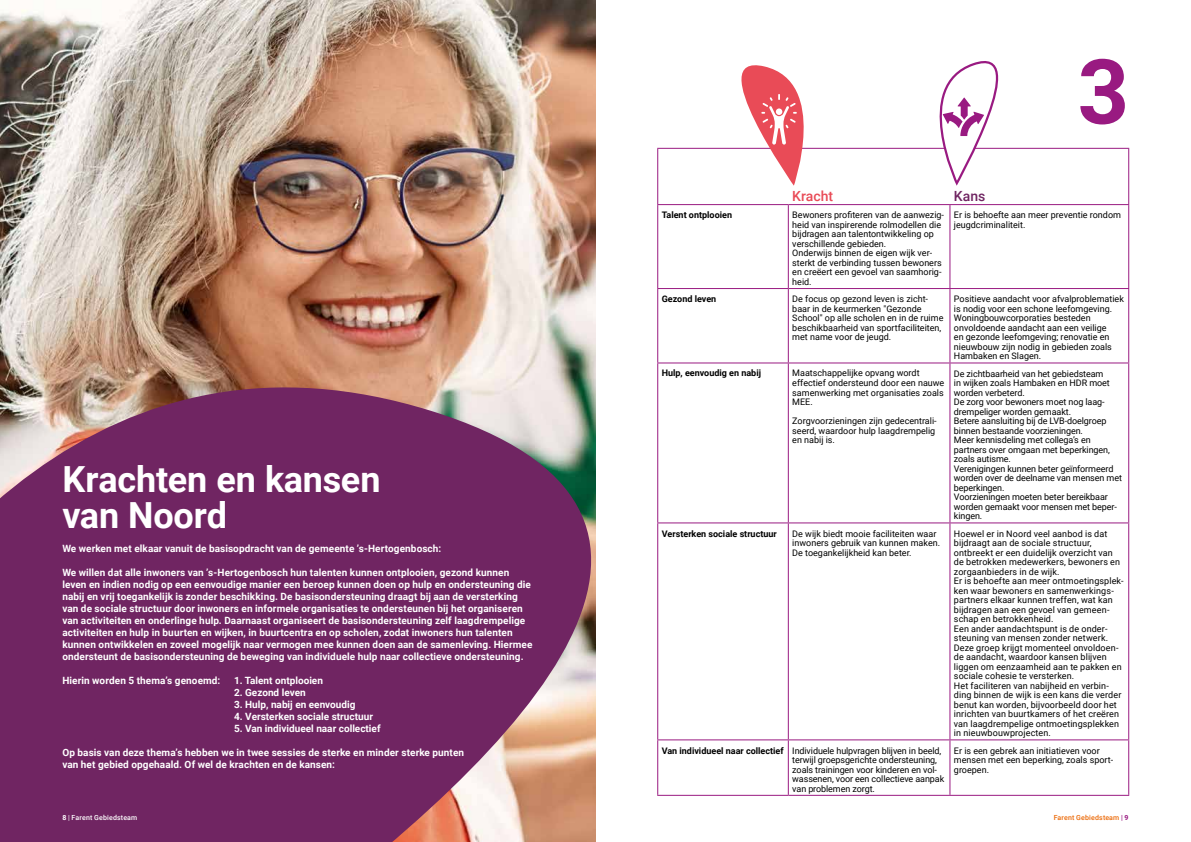
<style>
.page{position:relative;width:1191px;height:842px;background:#fff}
.page>*{position:absolute;margin:0;border:0;box-sizing:border-box;transform-origin:0 0}
.t1{font:700 90px "Roboto";color:#991a81}
.t2{font:700 36px/36px "Roboto";letter-spacing:-.005em;color:#fff}
.t3{font:500 14px "Roboto";color:#e94b57}
.t4{font:500 14px "Roboto";color:#702562}
.t5{font:700 10px/12px "Roboto";letter-spacing:.01em;color:#fff}
.t6{font:9px/9.5px "Roboto";color:#000}
.t7{font:700 9px "Roboto";color:#000}
.t8{font:500 7px "Roboto";letter-spacing:.02em;color:#fff}
.t9{font:500 7px "Roboto";letter-spacing:.02em;color:#ec6907}
.s1{font-weight:700}
.s2{font-weight:400}
.s3{color:#991a81}
.s4{font-weight:700;color:#991a81}
</style>
<div class="page">
<img style="left:0;top:0;width:595px;height:214px">
<img style="left:0;top:214px;width:596px;height:628px">
<svg style="left:658px;top:149px;width:470px;height:646px"></svg>
<hr style="left:657px;top:148px;width:131px;height:1px;background:#991a81">
<hr style="left:657px;top:149px;width:1px;height:55px;background:#991a81">
<hr style="left:788px;top:148px;width:162px;height:1px;background:#991a81">
<hr style="left:950px;top:148px;width:179px;height:1px;background:#991a81">
<hr style="left:1128px;top:149px;width:1px;height:55px;background:#991a81">
<hr style="left:657px;top:204px;width:131px;height:1px;background:#991a81">
<hr style="left:657px;top:205px;width:1px;height:83px;background:#991a81">
<hr style="left:657px;top:363px;width:1px;height:159px;background:#991a81">
<hr style="left:657px;top:740px;width:1px;height:55px;background:#991a81">
<hr style="left:1128px;top:740px;width:1px;height:55px;background:#991a81">
<hr style="left:657px;top:795px;width:131px;height:1px;background:#991a81">
<hr style="left:950px;top:795px;width:179px;height:1px;background:#991a81">
<hr style="left:788px;top:205px;width:1px;height:83px;background:#991a81">
<hr style="left:950px;top:204px;width:179px;height:1px;background:#991a81">
<hr style="left:949px;top:205px;width:1px;height:83px;background:#991a81">
<hr style="left:1128px;top:205px;width:1px;height:83px;background:#991a81">
<hr style="left:1128px;top:363px;width:1px;height:159px;background:#991a81">
<hr style="left:788px;top:204px;width:162px;height:1px;background:#991a81">
<hr style="left:657px;top:288px;width:131px;height:1px;background:#991a81">
<hr style="left:657px;top:289px;width:1px;height:73px;background:#991a81">
<hr style="left:950px;top:288px;width:179px;height:1px;background:#991a81">
<hr style="left:1128px;top:289px;width:1px;height:73px;background:#991a81">
<hr style="left:657px;top:362px;width:131px;height:1px;background:#991a81">
<hr style="left:950px;top:362px;width:179px;height:1px;background:#991a81">
<hr style="left:788px;top:362px;width:162px;height:1px;background:#991a81">
<hr style="left:657px;top:522px;width:131px;height:1px;background:#991a81">
<hr style="left:657px;top:523px;width:1px;height:216px;background:#991a81">
<hr style="left:788px;top:522px;width:162px;height:1px;background:#991a81">
<hr style="left:950px;top:522px;width:179px;height:1px;background:#991a81">
<hr style="left:1128px;top:523px;width:1px;height:216px;background:#991a81">
<hr style="left:657px;top:739px;width:131px;height:1px;background:#991a81">
<hr style="left:950px;top:739px;width:179px;height:1px;background:#991a81">
<hr style="left:788px;top:288px;width:162px;height:1px;background:#991a81">
<hr style="left:788px;top:289px;width:1px;height:73px;background:#991a81">
<hr style="left:949px;top:289px;width:1px;height:73px;background:#991a81">
<hr style="left:788px;top:363px;width:1px;height:159px;background:#991a81">
<hr style="left:949px;top:363px;width:1px;height:159px;background:#991a81">
<hr style="left:788px;top:523px;width:1px;height:216px;background:#991a81">
<hr style="left:949px;top:523px;width:1px;height:216px;background:#991a81">
<hr style="left:788px;top:739px;width:162px;height:1px;background:#991a81">
<hr style="left:788px;top:740px;width:1px;height:55px;background:#991a81">
<hr style="left:949px;top:740px;width:1px;height:55px;background:#991a81">
<hr style="left:788px;top:795px;width:162px;height:1px;background:#991a81">
<svg style="left:699px;top:65px;width:130px;height:121px"></svg>
<svg style="left:911px;top:61px;width:127px;height:124px"></svg>
<h2 class="t2" style="left:62px;top:460px;width:320px">Krachten en kansen van Noord</h2>
<p class="t5" style="left:62px;top:542px;width:380px">We werken met elkaar vanuit de basisopdracht van de gemeente ’s-Hertogenbosch:</p>
<p class="t5" style="left:62px;top:566px;width:472px">We willen dat alle inwoners van ’s-Hertogenbosch hun talenten kunnen ontplooien, gezond kunnen leven en indien nodig op een eenvoudige manier een beroep kunnen doen op hulp en ondersteuning die nabij en vrij toegankelijk is zonder beschikking. De basisondersteuning draagt bij aan de versterking van de sociale structuur door inwoners en informele organisaties te ondersteunen bij het organiseren van activiteiten en onderlinge hulp. Daarnaast organiseert de basisondersteuning zelf laagdrempelige activiteiten en hulp in buurten en wijken, in buurtcentra en op scholen, zodat inwoners hun talenten kunnen ontwikkelen en zoveel mogelijk naar vermogen mee kunnen doen aan de samenleving. Hiermee ondersteunt de basisondersteuning de beweging van individuele hulp naar collectieve ondersteuning.</p>
<p class="t5" style="left:62px;top:674px;width:159px">Hierin worden 5 thema’s genoemd:</p>
<p class="t5" style="left:234px;top:674px;width:90px">1. Talent ontplooien</p>
<p class="t5" style="left:234px;top:686px;width:73px">2. Gezond leven</p>
<p class="t5" style="left:234px;top:698px;width:123px">3. Hulp, nabij en eenvoudig</p>
<p class="t5" style="left:234px;top:710px;width:140px">4. Versterken sociale structuur</p>
<p class="t5" style="left:234px;top:722px;width:148px">5. Van individueel naar collectief</p>
<p class="t5" style="left:62px;top:746px;width:403px">Op basis van deze thema’s hebben we in twee sessies de sterke en minder sterke punten van het gebied opgehaald. Of wel de krachten en de kansen:</p>
<h3 class="t3" style="left:792px;top:186px;width:42px">Kracht</h3>
<h3 class="t4" style="left:954px;top:186px;width:33px">Kans</h3>
<h1 class="t1" style="left:1077px;top:29px;width:53px">3</h1>
<p class="t7" style="left:662px;top:209px;width:72px">Talent ontplooien</p>
<p class="t6" style="left:792px;top:210px;width:153px">Bewoners profiteren van de aanwezig&shy;heid van inspirerende rolmodellen die bijdragen aan talentontwikkeling op verschillende gebieden.<br>Onderwijs binnen de eigen wijk ver&shy;sterkt de verbinding tussen bewoners en creëert een gevoel van saamhorig&shy;heid.</p>
<p class="t6" style="left:954px;top:210px;width:169px">Er is behoefte aan meer preventie rondom jeugdcriminaliteit.</p>
<p class="t7" style="left:662px;top:292px;width:56px">Gezond leven</p>
<p class="t6" style="left:792px;top:294px;width:153px">De focus op gezond leven is zicht&shy;baar in de keurmerken "Gezonde School" op alle scholen en in de ruime beschikbaarheid van sportfaciliteiten, met name voor de jeugd.</p>
<p class="t6" style="left:954px;top:294px;width:171px">Positieve aandacht voor afvalproblematiek is nodig voor een schone leefomgeving.<br>Woningbouwcorporaties besteden onvoldoende aandacht aan een veilige<br>en gezonde leefomgeving; renovatie en nieuwbouw zijn nodig in gebieden zoals Hambaken en Slagen.</p>
<p class="t7" style="left:662px;top:367px;width:101px">Hulp, eenvoudig en nabij</p>
<p class="t6" style="left:792px;top:368px;width:154px">Maatschappelijke opvang wordt effectief ondersteund door een nauwe samenwerking met organisaties zoals<br>MEE.</p>
<p class="t6" style="left:792px;top:416px;width:146px">Zorgvoorzieningen zijn gedecentrali&shy;seerd, waardoor hulp laagdrempelig en nabij is.</p>
<p class="t6" style="left:954px;top:368px;width:169px">De zichtbaarheid van het gebiedsteam<br>in wijken zoals Hambaken en HDR moet worden verbeterd.<br>De zorg voor bewoners moet nog laag&shy;drempeliger worden gemaakt.<br>Betere aansluiting bij de LVB-doelgroep binnen bestaande voorzieningen.<br>Meer kennisdeling met collega’s en partners over omgaan met beperkingen, zoals autisme.<br>Verenigingen kunnen beter geïnformeerd worden over de deelname van mensen met beperkingen.<br>Voorzieningen moeten beter bereikbaar worden gemaakt voor mensen met beper&shy;kingen.</p>
<p class="t7" style="left:662px;top:527px;width:117px">Versterken sociale structuur</p>
<p class="t6" style="left:792px;top:528px;width:149px">De wijk biedt mooie faciliteiten waar inwoners gebruik van kunnen maken.<br>De toegankelijkheid kan beter.</p>
<p class="t6" style="left:954px;top:528px;width:171px">Hoewel er in Noord veel aanbod is dat bijdraagt aan de sociale structuur, ontbreekt er een duidelijk overzicht van de betrokken medewerkers, bewoners en zorgaanbieders in de wijk.<br>Er is behoefte aan meer ontmoetingsplek&shy;ken waar bewoners en samenwerkings&shy;partners elkaar kunnen treffen, wat kan bijdragen aan een gevoel van gemeen&shy;schap en betrokkenheid.<br>Een ander aandachtspunt is de onder&shy;steuning van mensen zonder netwerk.<br>Deze groep krijgt momenteel onvoldoen&shy;de aandacht, waardoor kansen blijven liggen om eenzaamheid aan te pakken en sociale cohesie te versterken.<br>Het faciliteren van nabijheid en verbin&shy;ding binnen de wijk is een kans die verder benut kan worden, bijvoorbeeld door het inrichten van buurtkamers of het creëren van laagdrempelige ontmoetingsplekken in nieuwbouwprojecten.</p>
<p class="t6" style="left:792px;top:745px;width:153px;text-indent:-131px"><span class="s1">Van individueel naar collectief</span> Individuele hulpvragen blijven in beeld, terwijl groepsgerichte ondersteuning, zoals trainingen voor kinderen en vol&shy;wassenen, voor een collectieve aanpak van problemen zorgt.</p>
<p class="t6" style="left:954px;top:745px;width:161px">Er is een gebrek aan initiatieven voor mensen met een beperking, zoals sport&shy;groepen.</p>
<p class="t8" style="left:62px;top:812px;width:76px"><span class="s1">8</span> <span class="s2">|</span> Farent Gebiedsteam</p>
<p class="t9" style="left:1053px;top:812px;width:76px">Farent Gebiedsteam <span class="s3">|</span> <span class="s4">9</span></p>
</div>
